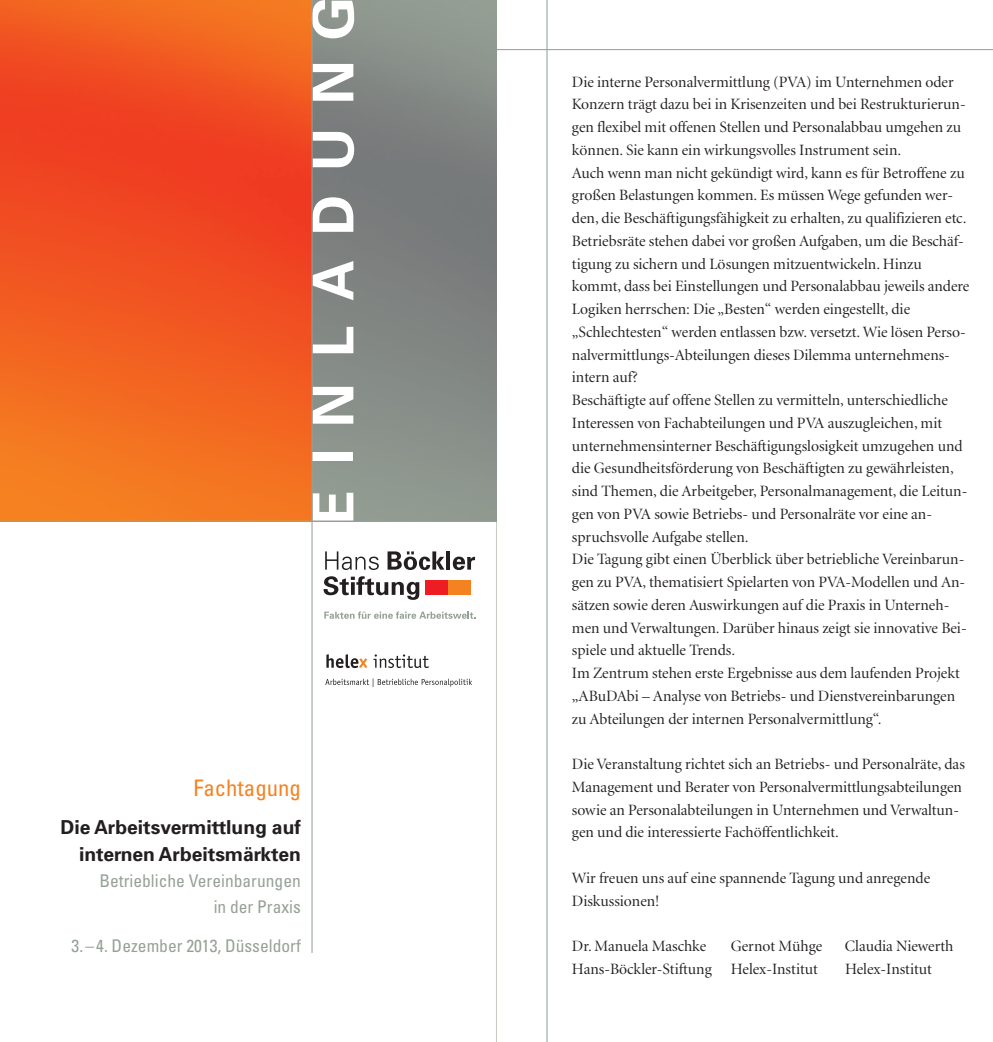
<style>
.page{position:relative;width:993px;height:1042px;background:#fff}
.page>*{position:absolute;margin:0;border:0;box-sizing:border-box;transform-origin:0 0}
.t1{font:700 56.35px "Univers";letter-spacing:.425em;color:#fff}
.t2{font:condensed 22.75px "Univers";color:#f58220}
.t3{font:700 19.25px/26.2px "Univers";color:#231f20;text-align:right}
.t4{font:condensed 17.5px/26.2px "Univers";color:#96a196;text-align:right}
.t5{font:15.75px/22.8px "Minion Display";color:#231f20}
</style>
<div class="page">
<svg style="left:325px;top:551px;width:54px;height:19px"></svg>
<svg style="left:387px;top:551px;width:57px;height:19px"></svg>
<hr style="left:446px;top:551px;width:4px;height:19px;background:#231f20">
<svg style="left:452px;top:556px;width:23px;height:14px"></svg>
<svg style="left:323px;top:576px;width:96px;height:24px"></svg>
<div style="left:425px;top:580px;width:23px;height:15px;background:#ee1d23"></div>
<div style="left:448px;top:580px;width:22px;height:15px;background:#f58220"></div>
<svg style="left:324px;top:611px;width:151px;height:8px"></svg>
<svg style="left:325px;top:678px;width:147px;height:9px"></svg>
<svg style="left:373px;top:654px;width:56px;height:14px"></svg>
<svg style="left:326px;top:654px;width:41px;height:14px"></svg>
<hr style="left:496px;top:0;width:1px;height:1042px;background:#c7cdc5">
<hr style="left:481px;top:49px;width:511px;height:1px;background:#96a196">
<hr style="left:546px;top:0;width:1px;height:1042px;background:#96a196">
<img style="left:0;top:0;width:311px;height:520px">
<hr style="left:311px;top:0;width:1px;height:953px;background:#96a196">
<hr style="left:0;top:521px;width:496px;height:1px;background:#96a196">
<h1 class="t1" style="left:312px;top:524px;width:529px;rotate:-90deg">EINLADUNG</h1>
<h2 class="t2" style="left:193px;top:779px;width:109px">Fachtagung</h2>
<p class="t3" style="left:61px;top:816px;width:242px">Die Arbeitsvermittlung auf internen Arbeitsmärkten</p>
<p class="t4" style="left:99px;top:869px;width:203px">Betriebliche Vereinbarungen in der Praxis</p>
<p class="t4" style="left:72px;top:934px;width:231px">3. – 4. Dezember 2013, Düsseldorf</p>
<p class="t5" style="left:571px;top:71px;width:399px">Die interne Personalvermittlung (PVA) im Unternehmen oder Konzern trägt dazu bei in Krisenzeiten und bei Restrukturierun&shy;gen flexibel mit offenen Stellen und Personalabbau umgehen zu können. Sie kann ein wirkungsvolles Instrument sein.<br>Auch wenn man nicht gekündigt wird, kann es für Betroffene zu großen Belastungen kommen. Es müssen Wege gefunden wer&shy;den, die Beschäftigungsfähigkeit zu erhalten, zu qualifizieren etc.<br>Betriebsräte stehen dabei vor großen Aufgaben, um die Beschäf&shy;tigung zu sichern und Lösungen mitzuentwickeln. Hinzu kommt, dass bei Einstellungen und Personalabbau jeweils andere Logiken herrschen: Die „Besten“ werden eingestellt, die „Schlechtesten“ werden entlassen bzw. versetzt. Wie lösen Perso&shy;nalvermittlungs-Abteilungen dieses Dilemma unternehmens - intern auf?<br>Beschäftigte auf offene Stellen zu vermitteln, unterschiedliche Interessen von Fachabteilungen und PVA auszugleichen, mit unternehmensinterner Beschäftigungslosigkeit umzugehen und die Gesundheitsförderung von Beschäftigten zu gewährleisten, sind Themen, die Arbeitgeber, Personalmanagement, die Leitun&shy;gen von PVA sowie Betriebs- und Personalräte vor eine an&shy;spruchsvolle Aufgabe stellen.<br>Die Tagung gibt einen Überblick über betriebliche Vereinbarun&shy;gen zu PVA, thematisiert Spielarten von PVA-Modellen und An&shy;sätzen sowie deren Auswirkungen auf die Praxis in Unterneh&shy;men und Verwaltungen. Darüber hinaus zeigt sie innovative Bei&shy;spiele und aktuelle Trends.<br>Im Zentrum stehen erste Ergebnisse aus dem laufenden Projekt „ABuDAbi – Analyse von Betriebs- und Dienstvereinbarungen zu Abteilungen der internen Personalvermittlung“.</p>
<p class="t5" style="left:571px;top:754px;width:394px">Die Veranstaltung richtet sich an Betriebs- und Personalräte, das Management und Berater von Personalvermittlungsabteilungen sowie an Personalabteilungen in Unternehmen und Verwaltun&shy;gen und die interessierte Fachöffentlichkeit.</p>
<p class="t5" style="left:571px;top:868px;width:359px">Wir freuen uns auf eine spannende Tagung und anregende<br>Diskussionen!</p>
<p class="t5" style="left:571px;top:936px;width:136px">Dr. Manuela Maschke</p>
<p class="t5" style="left:730px;top:936px;width:93px">Gernot Mühge</p>
<p class="t5" style="left:844px;top:936px;width:110px">Claudia Niewerth</p>
<p class="t5" style="left:571px;top:959px;width:247px">Hans-Böckler-Stiftung Helex-Institut</p>
<p class="t5" style="left:844px;top:959px;width:88px">Helex-Institut</p>
</div>
